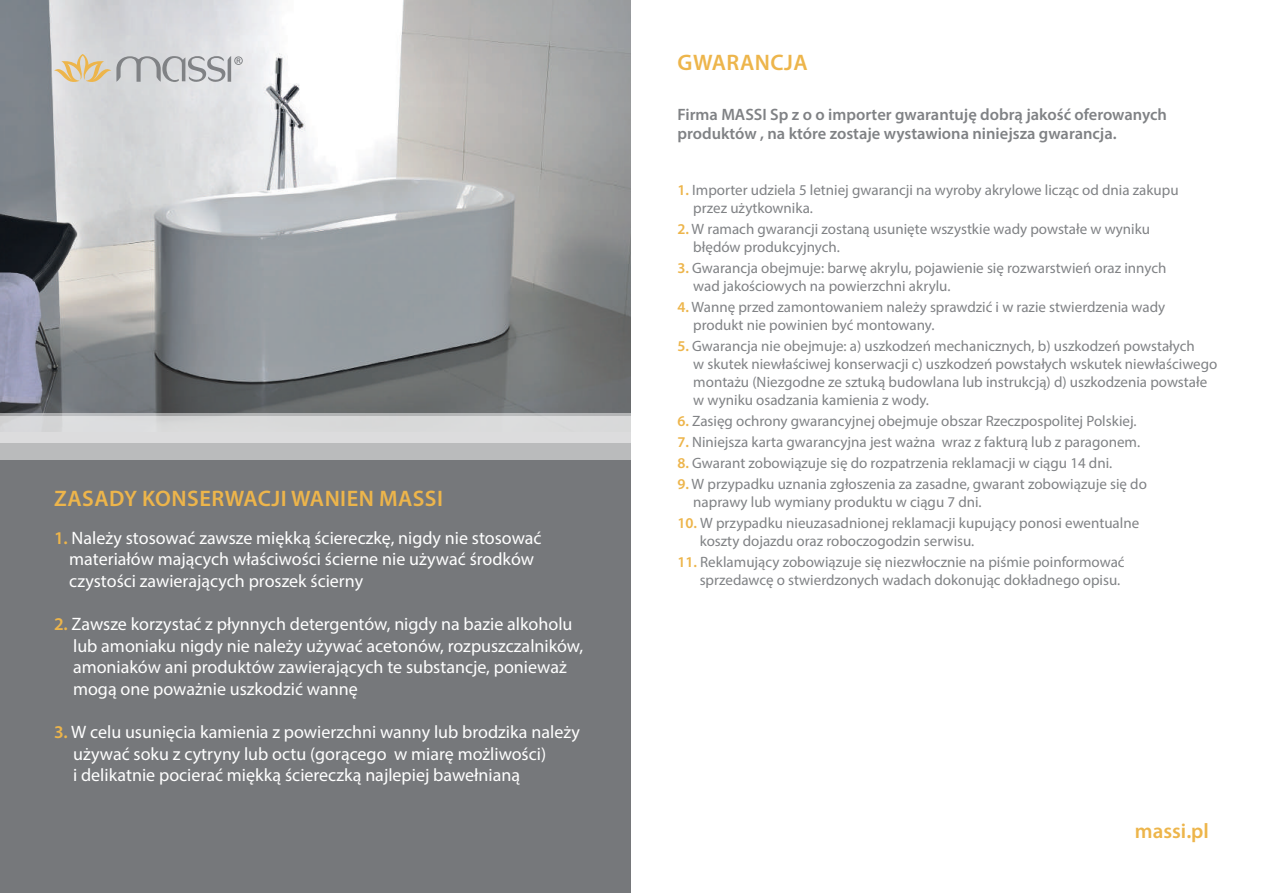
<style>
.page{position:relative;width:1263px;height:893px;background:#fff}
.page>*{position:absolute;margin:0;border:0;box-sizing:border-box;transform-origin:0 0}
.t1{font:600 22.5px "Myriad Pro";letter-spacing:.02em;color:#edb54b}
.t2{font:600 21px "Myriad Pro";color:#edb54b}
.t3{font:18px/21.6px "Myriad Pro";color:#fff}
.t4{font:600 16.5px/19.8px "Myriad Pro";color:#808285}
.t5{font:15px/18px "Myriad Pro";color:#808285}
.s1{font-weight:600;color:#edb54b}
</style>
<div class="page">
<div style="left:0;top:0;width:631px;height:893px;background:#76787b"></div>
<img style="left:0;top:0;width:631px;height:414px">
<div style="left:0;top:416px;width:631px;height:43px;background:#babbbc"></div>
<div style="left:0;top:414px;width:631px;height:29px;background:#dbdbdc"></div>
<svg style="left:54px;top:54px;width:189px;height:30px;background:#ccc8c1"></svg>
<h1 class="t1" style="left:54px;top:484px;width:390px">ZASADY KONSERWACJI WANIEN MASSI</h1>
<p class="t3" style="left:69px;top:527px;width:474px;text-indent:-15px"><span class="s1">1.</span> Należy stosować zawsze miękką ściereczkę, nigdy nie stosować materiałów mających właściwości ścierne nie używać środków czystości zawierających proszek ścierny</p>
<p class="t3" style="left:73px;top:613px;width:512px;text-indent:-19px"><span class="s1">2.</span> Zawsze korzystać z płynnych detergentów, nigdy na bazie alkoholu lub amoniaku nigdy nie należy używać acetonów, rozpuszczalników, amoniaków ani produktów zawierających te substancje, ponieważ mogą one poważnie uszkodzić wannę</p>
<p class="t3" style="left:73px;top:721px;width:508px;text-indent:-19px"><span class="s1">3.</span> W celu usunięcia kamienia z powierzchni wanny lub brodzika należy używać soku z cytryny lub octu (gorącego w miarę możliwości)<br>i delikatnie pocierać miękką ściereczką najlepiej bawełnianą</p>
<h1 class="t1" style="left:678px;top:48px;width:132px">GWARANCJA</h1>
<p class="t4" style="left:677px;top:104px;width:491px">Firma MASSI Sp z o o importer gwarantuję dobrą jakość oferowanych produktów , na które zostaje wystawiona niniejsza gwarancja.</p>
<p class="t5" style="left:693px;top:180px;width:487px;text-indent:-16px"><span class="s1">1.</span> Importer udziela 5 letniej gwarancji na wyroby akrylowe licząc od dnia zakupu przez użytkownika.</p>
<p class="t5" style="left:693px;top:219px;width:458px;text-indent:-16px"><span class="s1">2.</span> W ramach gwarancji zostaną usunięte wszystkie wady powstałe w wyniku błędów produkcyjnych.</p>
<p class="t5" style="left:693px;top:258px;width:475px;text-indent:-16px"><span class="s1">3.</span> Gwarancja obejmuje: barwę akrylu, pojawienie się rozwarstwień oraz innych wad jakościowych na powierzchni akrylu.</p>
<p class="t5" style="left:693px;top:297px;width:473px;text-indent:-16px"><span class="s1">4.</span> Wannę przed zamontowaniem należy sprawdzić i w razie stwierdzenia wady produkt nie powinien być montowany.</p>
<p class="t5" style="left:693px;top:336px;width:526px;text-indent:-16px"><span class="s1">5.</span> Gwarancja nie obejmuje: a) uszkodzeń mechanicznych, b) uszkodzeń powstałych<br>w skutek niewłaściwej konserwacji c) uszkodzeń powstałych wskutek niewłaściwego montażu (Niezgodne ze sztuką budowlana lub instrukcją) d) uszkodzenia powstałe w wyniku osadzania kamienia z wody.</p>
<p class="t5" style="left:677px;top:411px;width:461px"><span class="s1">6.</span> Zasięg ochrony gwarancyjnej obejmuje obszar Rzeczpospolitej Polskiej.</p>
<p class="t5" style="left:677px;top:432px;width:464px"><span class="s1">7.</span> Niniejsza karta gwarancyjna jest ważna wraz z fakturą lub z paragonem.</p>
<p class="t5" style="left:677px;top:453px;width:436px"><span class="s1">8.</span> Gwarant zobowiązuje się do rozpatrzenia reklamacji w ciągu 14 dni.</p>
<p class="t5" style="left:693px;top:474px;width:455px;text-indent:-16px"><span class="s1">9.</span> W przypadku uznania zgłoszenia za zasadne, gwarant zobowiązuje się do naprawy lub wymiany produktu w ciągu 7 dni.</p>
<p class="t5" style="left:700px;top:513px;width:441px;text-indent:-22px"><span class="s1">10.</span> W przypadku nieuzasadnionej reklamacji kupujący ponosi ewentualne koszty dojazdu oraz roboczogodzin serwisu.</p>
<p class="t5" style="left:677px;top:552px;width:449px;text-align:right"><span class="s1">11.</span> Reklamujący zobowiązuje się niezwłocznie na piśmie poinformować sprzedawcę o stwierdzonych wadach dokonując dokładnego opisu.</p>
<h2 class="t2" style="left:1135px;top:817px;width:76px">massi.pl</h2>
</div>
